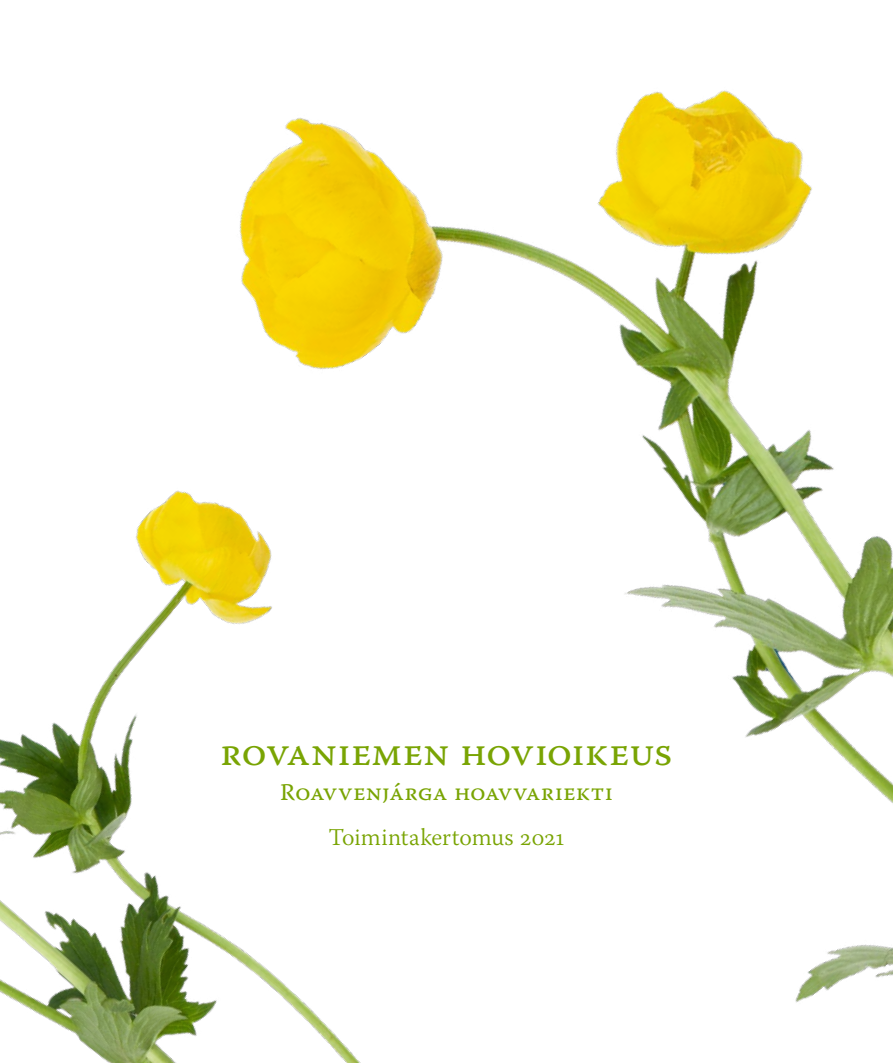
<style>
.page{position:relative;width:893px;height:1063px;background:#fff}
.page>*{position:absolute;margin:0;border:0;box-sizing:border-box;transform-origin:0 0}
.t1{font:39px "Warnock Pro Capt";color:#79a403}
.t2{font:24px "Warnock Pro Capt";color:#79a403}
.t3{font:300 24px "Warnock Pro";letter-spacing:-.005em;color:#79a403}
</style>
<div class="page">
<img style="left:239px;top:90px;width:654px;height:913px">
<img style="left:0;top:389px;width:478px;height:674px">
<h1 class="t1" style="left:220px;top:728px;width:454px">rovaniemen hovioikeus</h1>
<p class="t2" style="left:280px;top:778px;width:334px">Roavvenjárga hoavvariekti</p>
<p class="t3" style="left:328px;top:823px;width:237px">Toimintakertomus 2021</p>
</div>
